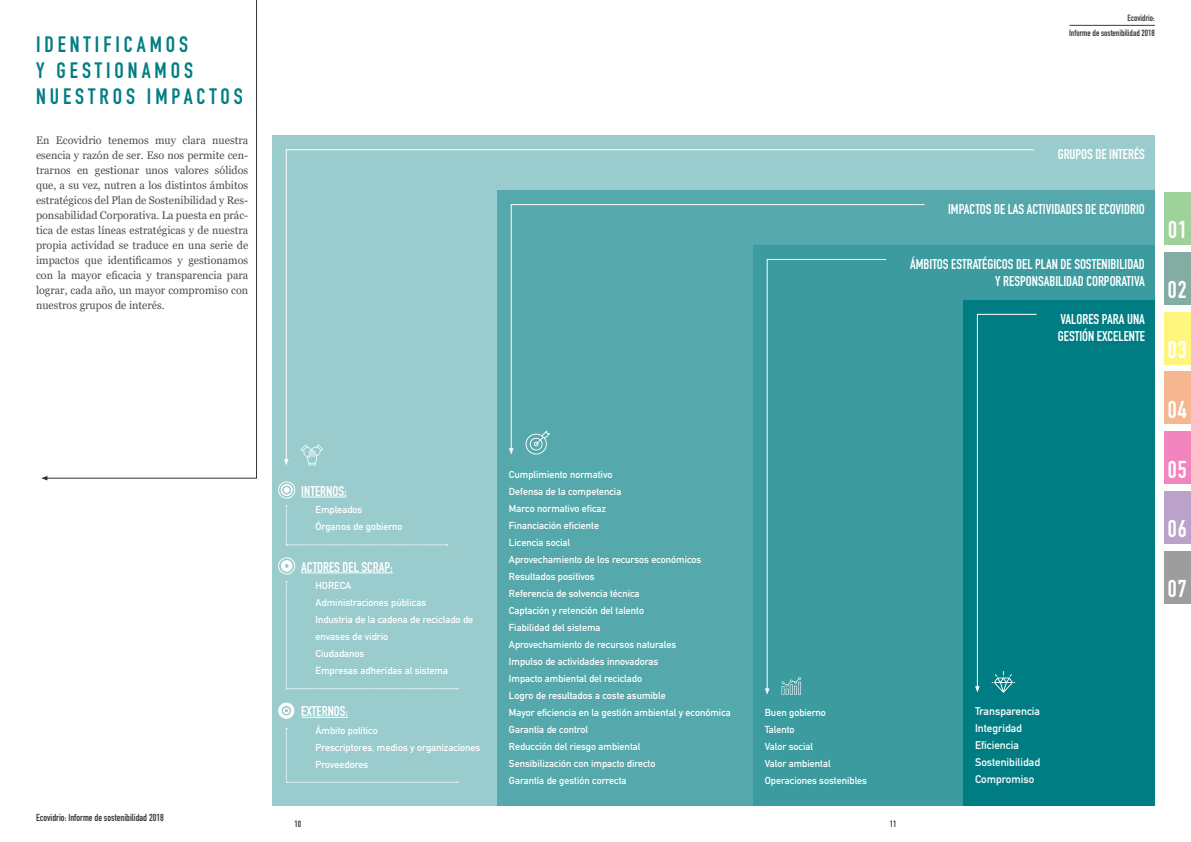
<style>
.page{position:relative;width:1191px;height:842px;background:#fff}
.page>*{position:absolute;margin:0;border:0;box-sizing:border-box;transform-origin:0 0}
.t1{font:700 24px "DIN Condensed";letter-spacing:.05em;color:#fff}
.t2{font:700 22px/26.4px "DIN Condensed";letter-spacing:.18em;color:#007d83}
.t3{font:700 14px/16.8px "DIN Condensed";color:#fff;text-align:right}
.t4{font:11px/15px "Georgia";color:#4e4d4d;text-align:justify}
.t5{font:700 11px/17px "DIN Alternate";color:#fff}
.t6{font:700 10px/17px "DIN Alternate";color:#fff}
.t7{font:700 10px "DIN Condensed";color:#3c3c3b}
.t8{font:700 9px/15.1px "DIN Condensed";color:#3c3c3b;text-align:right}
</style>
<div class="page">
<hr style="left:1069px;top:25px;width:86px;height:1px;background:#3c3c3b">
<div style="left:1163px;top:192px;width:28px;height:52px;background:#9fd29a"></div>
<div style="left:1163px;top:252px;width:28px;height:52px;background:#84aca2"></div>
<div style="left:1163px;top:312px;width:28px;height:52px;background:#fff680"></div>
<div style="left:1163px;top:372px;width:28px;height:52px;background:#f6b790"></div>
<div style="left:1163px;top:432px;width:28px;height:52px;background:#f285be"></div>
<div style="left:1163px;top:491px;width:28px;height:53px;background:#baa2ca"></div>
<div style="left:1163px;top:551px;width:28px;height:53px;background:#9d9d9d"></div>
<div style="left:272px;top:135px;width:883px;height:671px;background:#9acbcd"></div>
<div style="left:497px;top:190px;width:658px;height:616px;background:#55a8ab"></div>
<div style="left:753px;top:245px;width:402px;height:561px;background:#3b9b9f"></div>
<div style="left:963px;top:300px;width:192px;height:506px;background:#007d83"></div>
<hr style="left:301px;top:497px;width:46px;height:1px;background:#fff">
<hr style="left:301px;top:572px;width:92px;height:1px;background:#fff">
<hr style="left:301px;top:717px;width:47px;height:1px;background:#fff">
<svg style="left:307px;top:461px;width:10px;height:4px"></svg>
<svg style="left:47px;top:0;width:210px;height:479px"></svg>
<svg style="left:41px;top:476px;width:6px;height:4px"></svg>
<svg style="left:286px;top:505px;width:162px;height:41px"></svg>
<svg style="left:286px;top:581px;width:172px;height:108px"></svg>
<svg style="left:286px;top:728px;width:172px;height:55px"></svg>
<svg style="left:278px;top:481px;width:17px;height:18px"></svg>
<svg style="left:278px;top:557px;width:17px;height:18px"></svg>
<svg style="left:278px;top:703px;width:16px;height:16px"></svg>
<svg style="left:286px;top:149px;width:748px;height:312px"></svg>
<svg style="left:284px;top:459px;width:4px;height:6px"></svg>
<svg style="left:511px;top:204px;width:414px;height:246px"></svg>
<svg style="left:509px;top:448px;width:4px;height:6px"></svg>
<svg style="left:766px;top:259px;width:120px;height:431px"></svg>
<svg style="left:765px;top:688px;width:4px;height:7px"></svg>
<svg style="left:975px;top:314px;width:62px;height:378px"></svg>
<svg style="left:781px;top:677px;width:20px;height:18px"></svg>
<h2 class="t2" style="left:36px;top:31px;width:208px">IDENTIFICAMOS<br>Y GESTIONAMOS<br>NUESTROS IMPACTOS</h2>
<p class="t4" style="left:36px;top:133px;width:214px">En Ecovidrio tenemos muy clara nuestra esencia y razón de ser. Eso nos permite cen&shy;trarnos en gestionar unos valores sólidos que, a su vez, nutren a los distintos ámbitos estratégicos del Plan de Sostenibilidad y Res&shy;ponsabilidad Corporativa. La puesta en prác&shy;tica de estas líneas estratégicas y de nuestra propia actividad se traduce en una serie de impactos que identificamos y gestionamos con la mayor eficacia y transparencia para lograr, cada año, un mayor compromiso con nuestros grupos de interés.</p>
<p class="t7" style="left:36px;top:810px;width:129px">Ecovidrio: Informe de sostenibilidad 2018</p>
<p class="t8" style="left:1069px;top:10px;width:87px">Ecovidrio:<br>Informe de sostenibilidad 2018</p>
<h3 class="t3" style="left:301px;top:482px;width:47px">INTERNOS:</h3>
<p class="t6" style="left:315px;top:500px;width:89px">Empleados<br>Órganos de gobierno</p>
<h3 class="t3" style="left:301px;top:558px;width:93px">ACTORES DEL SCRAP:</h3>
<p class="t6" style="left:315px;top:576px;width:159px">HORECA<br>Administraciones públicas<br>Industria de la cadena de reciclado de envases de vidrio<br>Ciudadanos<br>Empresas adheridas al sistema</p>
<h3 class="t3" style="left:301px;top:702px;width:48px">EXTERNOS:</h3>
<p class="t6" style="left:315px;top:721px;width:166px">Ámbito político<br>Prescriptores, medios y organizaciones<br>Proveedores</p>
<p class="t8" style="left:294px;top:816px;width:8px">10</p>
<p class="t6" style="left:509px;top:466px;width:223px">Cumplimiento normativo<br>Defensa de la competencia<br>Marco normativo eficaz<br>Financiación eficiente<br>Licencia social<br>Aprovechamiento de los recursos económicos<br>Resultados positivos<br>Referencia de solvencia técnica<br>Captación y retención del talento<br>Fiabilidad del sistema<br>Aprovechamiento de recursos naturales<br>Impulso de actividades innovadoras<br>Impacto ambiental del reciclado<br>Logro de resultados a coste asumible<br>Mayor eficiencia en la gestión ambiental y económica<br>Garantía de control<br>Reducción del riesgo ambiental<br>Sensibilización con impacto directo<br>Garantía de gestión correcta</p>
<h3 class="t3" style="left:1057px;top:146px;width:89px">GRUPOS DE INTERÉS</h3>
<h3 class="t3" style="left:948px;top:201px;width:198px">IMPACTOS DE LAS ACTIVIDADES DE ECOVIDRIO</h3>
<h3 class="t3" style="left:910px;top:256px;width:236px">ÁMBITOS ESTRATÉGICOS DEL PLAN DE SOSTENIBILIDAD<br>Y RESPONSABILIDAD CORPORATIVA</h3>
<h3 class="t3" style="left:1057px;top:311px;width:89px;text-align:left">VALORES PARA UNA<br>GESTIÓN EXCELENTE</h3>
<h1 class="t1" style="left:1168px;top:213px;width:21px">01</h1>
<h1 class="t1" style="left:1167px;top:273px;width:21px">02</h1>
<h1 class="t1" style="left:1167px;top:333px;width:21px">03</h1>
<h1 class="t1" style="left:1167px;top:393px;width:21px">04</h1>
<h1 class="t1" style="left:1167px;top:453px;width:21px">05</h1>
<h1 class="t1" style="left:1167px;top:513px;width:21px">06</h1>
<h1 class="t1" style="left:1167px;top:573px;width:21px">07</h1>
<p class="t6" style="left:765px;top:704px;width:104px">Buen gobierno<br>Talento<br>Valor social<br>Valor ambiental<br>Operaciones sostenibles</p>
<p class="t5" style="left:975px;top:702px;width:66px">Transparencia<br>Integridad<br>Eficiencia<br>Sostenibilidad<br>Compromiso</p>
<p class="t8" style="left:890px;top:816px;width:8px">11</p>
</div>
